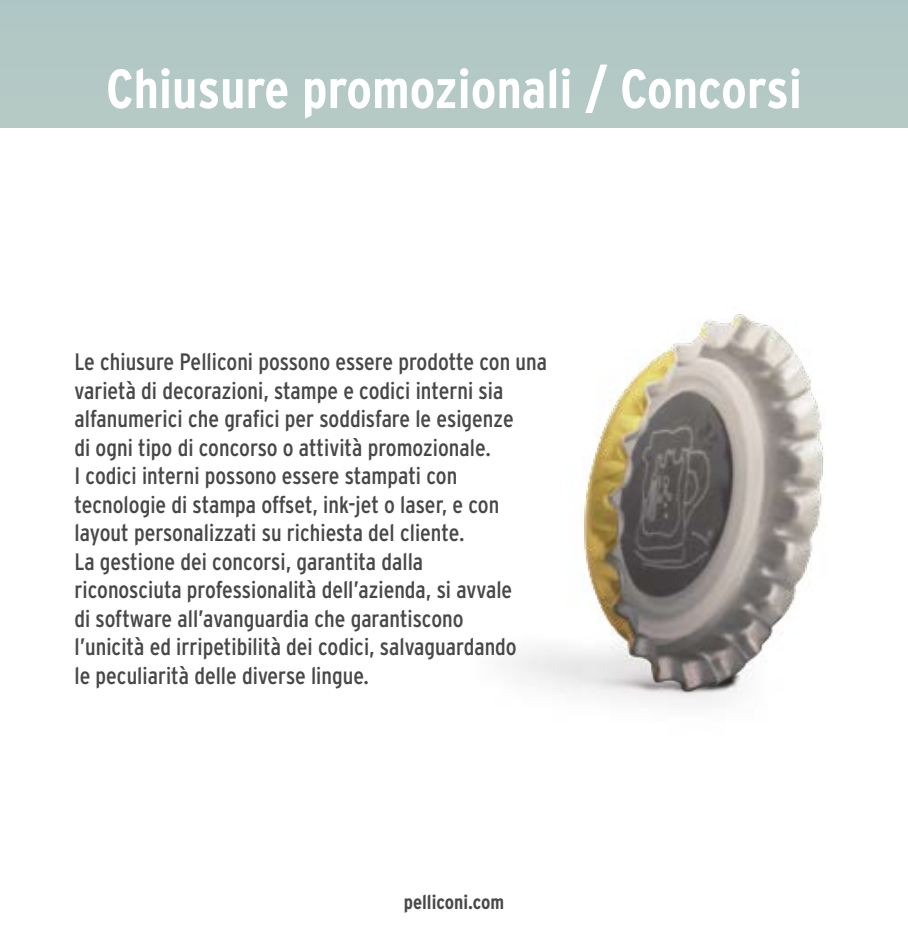
<style>
.page{position:relative;width:908px;height:936px;background:#fff}
.page>*{position:absolute;margin:0;border:0;box-sizing:border-box;transform-origin:0 0}
.t1{font:700 condensed 55px "Interstate";color:#fff}
.t2{font:condensed 23.75px/28.5px "Interstate";color:#484848}
.t3{font:700 condensed 20px "Interstate";color:#484848}
</style>
<div class="page">
<div style="left:0;top:0;width:907px;height:128px;background:#b2c8c5"></div>
<img style="left:512px;top:314px;width:312px;height:389px">
<h1 class="t1" style="left:106px;top:58px;width:697px">Chiusure promozionali / Concorsi</h1>
<p class="t2" style="left:74px;top:347px;width:474px">Le chiusure Pelliconi possono essere prodotte con una varietà di decorazioni, stampe e codici interni sia alfanumerici che grafici per soddisfare le esigenze<br>di ogni tipo di concorso o attività promozionale.<br>I codici interni possono essere stampati con tecnologie di stampa offset, ink-jet o laser, e con layout personalizzati su richiesta del cliente.<br>La gestione dei concorsi, garantita dalla<br>riconosciuta professionalità dell’azienda, si avvale<br>di software all’avanguardia che garantiscono<br>l’unicità ed irripetibilità dei codici, salvaguardando<br>le peculiarità delle diverse lingue.</p>
<p class="t3" style="left:403px;top:891px;width:102px">pelliconi.com</p>
</div>
